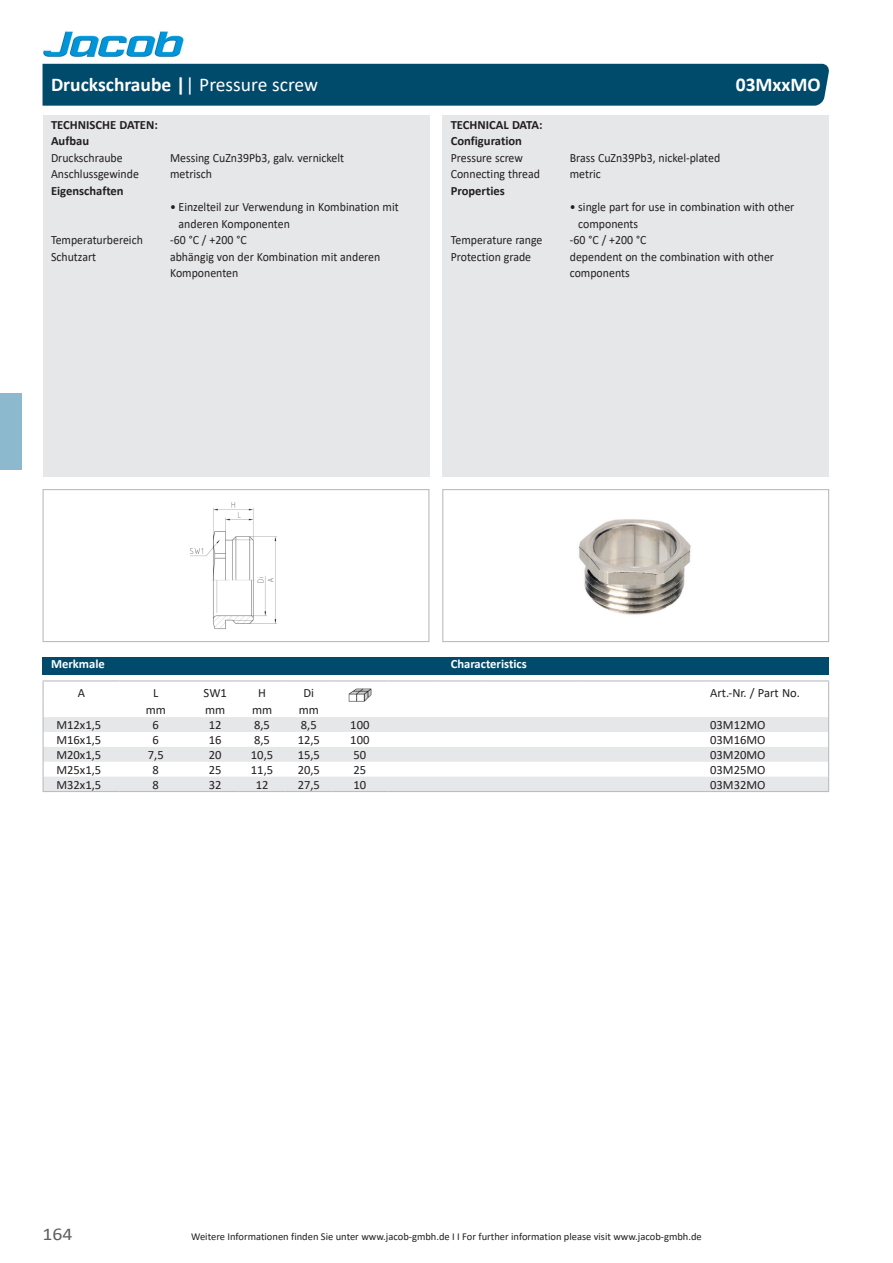
<style>
.page{position:relative;width:893px;height:1263px;background:#fff}
.page>*{position:absolute;margin:0;border:0;box-sizing:border-box;transform-origin:0 0}
.Bezeichnung_Blau{font:700 19.5px "Calibri";color:#fff}
.t1{font:18px "Calibri";color:#606063;scale:1.1 1}
.Text{font:12.6px/16.5px "Calibri";color:#231f20;scale:.94 1}
.Text_Tab_Zentriert{font:12.6px "Calibri";color:#231f20}
.Text-2{font:700 12.6px "Calibri";color:#231f20}
.Text_Tab_Links{font:12.6px "Calibri";color:#231f20}
.Text_Tab_Links_Einzu{font:12.6px "Calibri";color:#231f20}
.t2{font:700 12.6px "Calibri";color:#fff}
.t3{font:10.5px "Calibri";color:#231f20}
.s1{font-weight:400}
</style>
<div class="page">
<div style="left:43px;top:115px;width:386px;height:361px;background:#e6e7e9"></div>
<img style="left:43px;top:31px;width:141px;height:26px">
<div style="left:442px;top:115px;width:387px;height:361px;background:#e6e7e9"></div>
<div style="left:0;top:393px;width:21px;height:77px;background:#8cb9ce"></div>
<div style="left:43px;top:657px;width:786px;height:17px;background:#004b6c"></div>
<div style="left:42px;top:64px;width:787px;height:42px;background:#004b6c"></div>
<svg style="left:44px;top:717px;width:784px;height:74px;fill:#e6e7e9"></svg>
<hr style="left:43px;top:680px;width:77px;height:1px;background:#bcbdc0">
<hr style="left:120px;top:680px;width:72px;height:1px;background:#bcbdc0">
<hr style="left:192px;top:680px;width:47px;height:1px;background:#bcbdc0">
<hr style="left:239px;top:680px;width:46px;height:1px;background:#bcbdc0">
<hr style="left:285px;top:680px;width:47px;height:1px;background:#bcbdc0">
<hr style="left:332px;top:680px;width:55px;height:1px;background:#bcbdc0">
<hr style="left:387px;top:680px;width:47px;height:1px;background:#bcbdc0">
<hr style="left:434px;top:680px;width:47px;height:1px;background:#bcbdc0">
<hr style="left:481px;top:680px;width:102px;height:1px;background:#bcbdc0">
<hr style="left:583px;top:680px;width:127px;height:1px;background:#bcbdc0">
<hr style="left:710px;top:680px;width:119px;height:1px;background:#bcbdc0">
<svg style="left:43px;top:681px;width:1px;height:110px"></svg>
<svg style="left:828px;top:681px;width:1px;height:110px"></svg>
<hr style="left:43px;top:791px;width:77px;height:1px;background:#bcbdc0">
<hr style="left:120px;top:791px;width:72px;height:1px;background:#bcbdc0">
<hr style="left:192px;top:791px;width:47px;height:1px;background:#bcbdc0">
<hr style="left:239px;top:791px;width:46px;height:1px;background:#bcbdc0">
<hr style="left:285px;top:791px;width:47px;height:1px;background:#bcbdc0">
<hr style="left:332px;top:791px;width:55px;height:1px;background:#bcbdc0">
<hr style="left:387px;top:791px;width:47px;height:1px;background:#bcbdc0">
<hr style="left:434px;top:791px;width:47px;height:1px;background:#bcbdc0">
<hr style="left:481px;top:791px;width:102px;height:1px;background:#bcbdc0">
<hr style="left:583px;top:791px;width:127px;height:1px;background:#bcbdc0">
<hr style="left:710px;top:791px;width:119px;height:1px;background:#bcbdc0">
<img style="left:190px;top:502px;width:87px;height:127px">
<div style="left:43px;top:489px;width:386px;height:153px;border:1px solid #bcbdc0"></div>
<img style="left:579px;top:519px;width:112px;height:96px">
<div style="left:442px;top:489px;width:387px;height:153px;border:1px solid #bcbdc0"></div>
<img style="left:349px;top:689px;width:22px;height:13px">
<p class="Bezeichnung_Blau" style="left:51px;top:71px;width:269px">Druckschraube |<span class="s1">| Pressure screw</span></p>
<p class="Bezeichnung_Blau" style="left:736px;top:71px;width:86px">03MxxMO</p>
<p class="Text-2" style="left:51px;top:115px;width:108px">TECHNISCHE DATEN:</p>
<p class="Text-2" style="left:51px;top:132px;width:40px">Aufbau</p>
<p class="Text" style="left:51px;top:149px;width:78px">Druckschraube</p>
<p class="Text" style="left:170px;top:149px;width:187px">Messing CuZn39Pb3, galv. vernickelt</p>
<p class="Text" style="left:51px;top:165px;width:95px">Anschlussgewinde</p>
<p class="Text" style="left:170px;top:165px;width:46px">metrisch</p>
<p class="Text-2" style="left:51px;top:181px;width:74px">Eigenschaften</p>
<p class="Text" style="left:179px;top:198px;width:236px;text-indent:-9px">• Einzelteil zur Verwendung in Kombination mit anderen Komponenten</p>
<p class="Text" style="left:51px;top:231px;width:99px">Temperaturbereich</p>
<p class="Text" style="left:170px;top:231px;width:83px">-60 °C / +200 °C</p>
<p class="Text" style="left:51px;top:248px;width:49px">Schutzart</p>
<p class="Text" style="left:170px;top:248px;width:225px">abhängig von der Kombination mit anderen<br>Komponenten</p>
<p class="Text-2" style="left:451px;top:115px;width:93px">TECHNICAL DATA:</p>
<p class="Text-2" style="left:451px;top:132px;width:73px">Configuration</p>
<p class="Text" style="left:451px;top:149px;width:78px">Pressure screw</p>
<p class="Text" style="left:570px;top:149px;width:161px">Brass CuZn39Pb3, nickel-plated</p>
<p class="Text" style="left:451px;top:165px;width:96px">Connecting thread</p>
<p class="Text" style="left:570px;top:165px;width:35px">metric</p>
<p class="Text-2" style="left:451px;top:181px;width:56px">Properties</p>
<p class="Text" style="left:578px;top:198px;width:231px;text-indent:-9px">• single part for use in combination with other components</p>
<p class="Text" style="left:451px;top:231px;width:99px">Temperature range</p>
<p class="Text" style="left:570px;top:231px;width:83px">-60 °C / +200 °C</p>
<p class="Text" style="left:451px;top:248px;width:87px">Protection grade</p>
<p class="Text" style="left:570px;top:248px;width:219px">dependent on the combination with other components</p>
<p class="t2" style="left:51px;top:655px;width:55px">Merkmale</p>
<p class="t2" style="left:451px;top:655px;width:78px">Characteristics</p>
<p class="Text_Tab_Zentriert" style="left:78px;top:684px;width:9px">A</p>
<p class="Text_Tab_Zentriert" style="left:153px;top:684px;width:7px">L</p>
<p class="Text_Tab_Zentriert" style="left:204px;top:684px;width:25px">SW1</p>
<p class="Text_Tab_Zentriert" style="left:258px;top:684px;width:9px">H</p>
<p class="Text_Tab_Zentriert" style="left:304px;top:684px;width:12px">Di</p>
<p class="Text_Tab_Links" style="left:710px;top:684px;width:91px">Art.-Nr. / Part No.</p>
<p class="Text_Tab_Zentriert" style="left:146px;top:701px;width:22px">mm</p>
<p class="Text_Tab_Zentriert" style="left:205px;top:701px;width:22px">mm</p>
<p class="Text_Tab_Zentriert" style="left:252px;top:701px;width:22px">mm</p>
<p class="Text_Tab_Zentriert" style="left:299px;top:701px;width:22px">mm</p>
<p class="Text_Tab_Links_Einzu" style="left:56px;top:716px;width:46px">M12x1,5</p>
<p class="Text_Tab_Zentriert" style="left:153px;top:716px;width:8px">6</p>
<p class="Text_Tab_Zentriert" style="left:209px;top:716px;width:14px">12</p>
<p class="Text_Tab_Zentriert" style="left:254px;top:716px;width:17px">8,5</p>
<p class="Text_Tab_Zentriert" style="left:301px;top:716px;width:17px">8,5</p>
<p class="Text_Tab_Zentriert" style="left:350px;top:716px;width:21px">100</p>
<p class="Text_Tab_Links" style="left:710px;top:716px;width:57px">03M12MO</p>
<p class="Text_Tab_Links_Einzu" style="left:56px;top:731px;width:46px">M16x1,5</p>
<p class="Text_Tab_Zentriert" style="left:153px;top:731px;width:8px">6</p>
<p class="Text_Tab_Zentriert" style="left:209px;top:731px;width:14px">16</p>
<p class="Text_Tab_Zentriert" style="left:254px;top:731px;width:17px">8,5</p>
<p class="Text_Tab_Zentriert" style="left:298px;top:731px;width:24px">12,5</p>
<p class="Text_Tab_Zentriert" style="left:350px;top:731px;width:21px">100</p>
<p class="Text_Tab_Links" style="left:710px;top:731px;width:57px">03M16MO</p>
<p class="Text_Tab_Links_Einzu" style="left:56px;top:746px;width:46px">M20x1,5</p>
<p class="Text_Tab_Zentriert" style="left:148px;top:746px;width:17px">7,5</p>
<p class="Text_Tab_Zentriert" style="left:209px;top:746px;width:14px">20</p>
<p class="Text_Tab_Zentriert" style="left:251px;top:746px;width:24px">10,5</p>
<p class="Text_Tab_Zentriert" style="left:298px;top:746px;width:24px">15,5</p>
<p class="Text_Tab_Zentriert" style="left:353px;top:746px;width:14px">50</p>
<p class="Text_Tab_Links" style="left:710px;top:746px;width:57px">03M20MO</p>
<p class="Text_Tab_Links_Einzu" style="left:56px;top:761px;width:46px">M25x1,5</p>
<p class="Text_Tab_Zentriert" style="left:153px;top:761px;width:8px">8</p>
<p class="Text_Tab_Zentriert" style="left:209px;top:761px;width:14px">25</p>
<p class="Text_Tab_Zentriert" style="left:251px;top:761px;width:24px">11,5</p>
<p class="Text_Tab_Zentriert" style="left:298px;top:761px;width:24px">20,5</p>
<p class="Text_Tab_Zentriert" style="left:353px;top:761px;width:14px">25</p>
<p class="Text_Tab_Links" style="left:710px;top:761px;width:57px">03M25MO</p>
<p class="Text_Tab_Links_Einzu" style="left:56px;top:776px;width:46px">M32x1,5</p>
<p class="Text_Tab_Zentriert" style="left:153px;top:776px;width:8px">8</p>
<p class="Text_Tab_Zentriert" style="left:209px;top:776px;width:14px">32</p>
<p class="Text_Tab_Zentriert" style="left:256px;top:776px;width:14px">12</p>
<p class="Text_Tab_Zentriert" style="left:298px;top:776px;width:24px">27,5</p>
<p class="Text_Tab_Zentriert" style="left:353px;top:776px;width:14px">10</p>
<p class="Text_Tab_Links" style="left:710px;top:776px;width:57px">03M32MO</p>
<h2 class="t1" style="left:43px;top:1221px;width:29px">164</h2>
<p class="t3" style="left:191px;top:1229px;width:512px">Weitere Informationen finden Sie unter www.jacob-gmbh.de I I For further information please visit www.jacob-gmbh.de</p>
</div>
